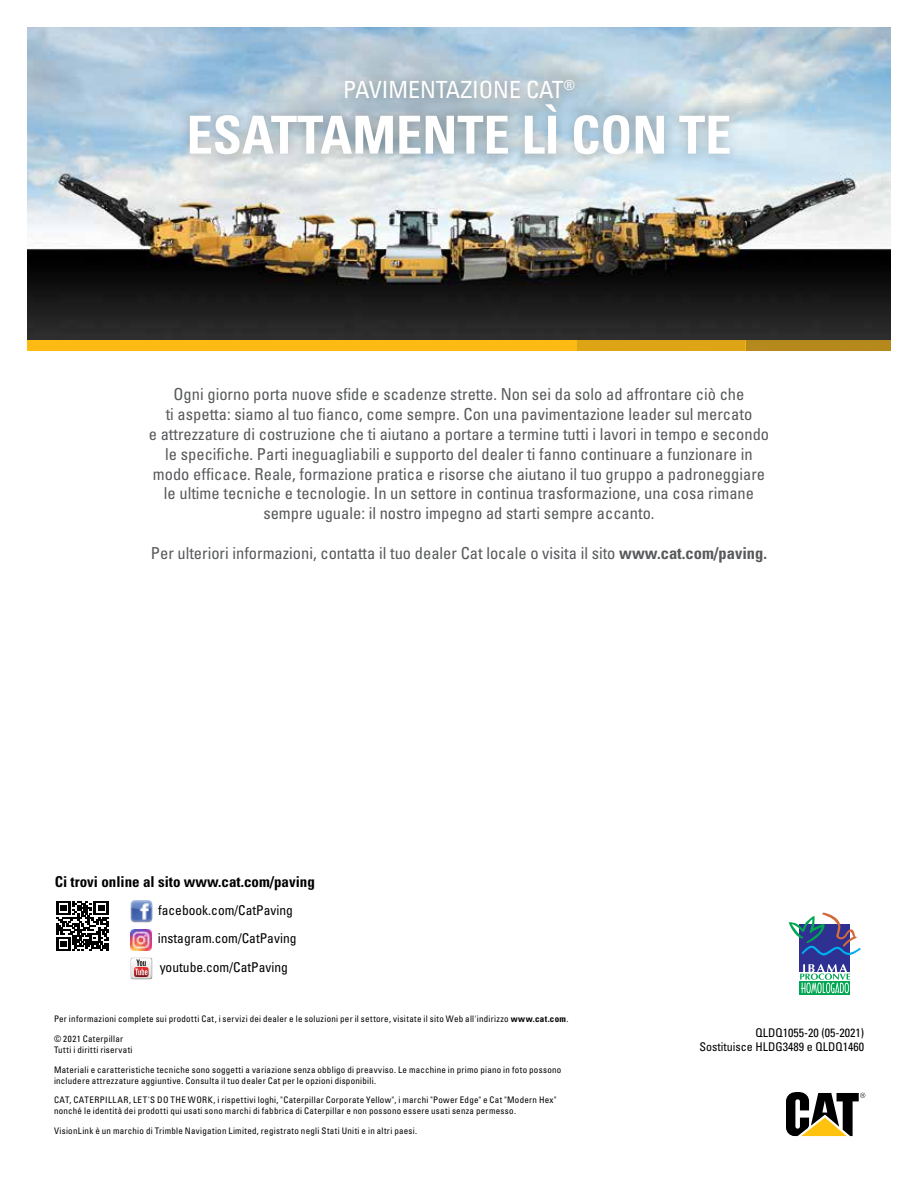
<style>
.page{position:relative;width:918px;height:1188px;background:#fff}
.page>*{position:absolute;margin:0;border:0;box-sizing:border-box;transform-origin:0 0}
.t1{font:700 condensed 52.5px "Univers LT Std";color:#fff}
.t2{font:condensed 23.7px "Univers LT Std";color:#fff}
.t3{font:condensed 16.5px/19.8px "Univers LT Std";color:#58595b;text-align:center}
.t4{font:700 condensed 15px "Univers LT Std";color:#000}
.t5{font:condensed 13.5px "Univers LT Std";color:#000}
.t6{font:condensed 12px/14.4px "Univers LT Std";color:#000;text-align:right}
.t7{font:condensed 9px/10.8px "Univers LT Std";letter-spacing:.03em;color:#000}
.s1{font-weight:700}
</style>
<div class="page">
<img style="left:131px;top:929px;width:21px;height:21px">
<img style="left:130px;top:957px;width:23px;height:23px">
<svg style="left:131px;top:958px;width:21px;height:20px"></svg>
<svg style="left:56px;top:901px;width:53px;height:50px"></svg>
<svg style="left:786px;top:1092px;width:79px;height:44px"></svg>
<svg style="left:800px;top:993px;width:50px;height:2px"></svg>
<div style="left:800px;top:924px;width:50px;height:48px;background:#2e3092"></div>
<svg style="left:800px;top:964px;width:50px;height:29px"></svg>
<svg style="left:789px;top:913px;width:72px;height:43px"></svg>
<img style="left:27px;top:27px;width:864px;height:313px">
<div style="left:178px;top:68px;width:564px;height:98px;background:#000;opacity:.27"></div>
<div style="left:576px;top:340px;width:170px;height:11px;background:#dda516"></div>
<div style="left:746px;top:340px;width:145px;height:11px;background:#b5891c"></div>
<div style="left:27px;top:340px;width:549px;height:11px;background:#fdba12"></div>
<img style="left:130px;top:900px;width:22px;height:23px">
<h2 class="t2" style="left:343px;top:75px;width:233px">PAVIMENTAZIONE CAT<sup>®</sup></h2>
<h1 class="t1" style="left:187px;top:103px;width:546px">ESATTAMENTE LÌ CON TE</h1>
<p class="t3" style="left:149px;top:384px;width:622px">Ogni giorno porta nuove sfide e scadenze strette. Non sei da solo ad affrontare ciò che<br>ti aspetta: siamo al tuo fianco, come sempre. Con una pavimentazione leader sul mercato<br>e attrezzature di costruzione che ti aiutano a portare a termine tutti i lavori in tempo e secondo le specifiche. Parti ineguagliabili e supporto del dealer ti fanno continuare a funzionare in modo efficace. Reale, formazione pratica e risorse che aiutano il tuo gruppo a padroneggiare le ultime tecniche e tecnologie. In un settore in continua trasformazione, una cosa rimane sempre uguale: il nostro impegno ad starti sempre accanto.</p>
<h3 class="t3" style="left:151px;top:543px;width:618px">Per ulteriori informazioni, contatta il tuo dealer Cat locale o visita il sito <span class="s1">www.cat.com/paving.</span></h3>
<h3 class="t4" style="left:55px;top:872px;width:262px">Ci trovi online al sito www.cat.com/paving</h3>
<h3 class="t5" style="left:158px;top:901px;width:136px">facebook.com/CatPaving</h3>
<h3 class="t5" style="left:158px;top:930px;width:140px">instagram.com/CatPaving</h3>
<h3 class="t5" style="left:160px;top:959px;width:130px">youtube.com/CatPaving</h3>
<p class="t7" style="left:54px;top:1014px;width:516px">Per informazioni complete sui prodotti Cat, i servizi dei dealer e le soluzioni per il settore, visitate il sito Web all'indirizzo <span class="s1">www.cat.com</span>.</p>
<p class="t7" style="left:54px;top:1033px;width:80px">© 2021 Caterpillar<br>Tutti i diritti riservati</p>
<p class="t7" style="left:54px;top:1064px;width:509px">Materiali e caratteristiche tecniche sono soggetti a variazione senza obbligo di preavviso. Le macchine in primo piano in foto possono includere attrezzature aggiuntive. Consulta il tuo dealer Cat per le opzioni disponibili.</p>
<p class="t7" style="left:54px;top:1095px;width:504px">CAT, CATERPILLAR, LET'S DO THE WORK, i rispettivi loghi, "Caterpillar Corporate Yellow", i marchi "Power Edge" e Cat "Modern Hex" nonché le identità dei prodotti qui usati sono marchi di fabbrica di Caterpillar e non possono essere usati senza permesso.</p>
<p class="t7" style="left:54px;top:1125px;width:365px">VisionLink è un marchio di Trimble Navigation Limited, registrato negli Stati Uniti e in altri paesi.</p>
<h3 class="t6" style="left:699px;top:1025px;width:166px">QLDQ1055-20 (05-2021)<br>Sostituisce HLDG3489 e QLDQ1460</h3>
</div>
